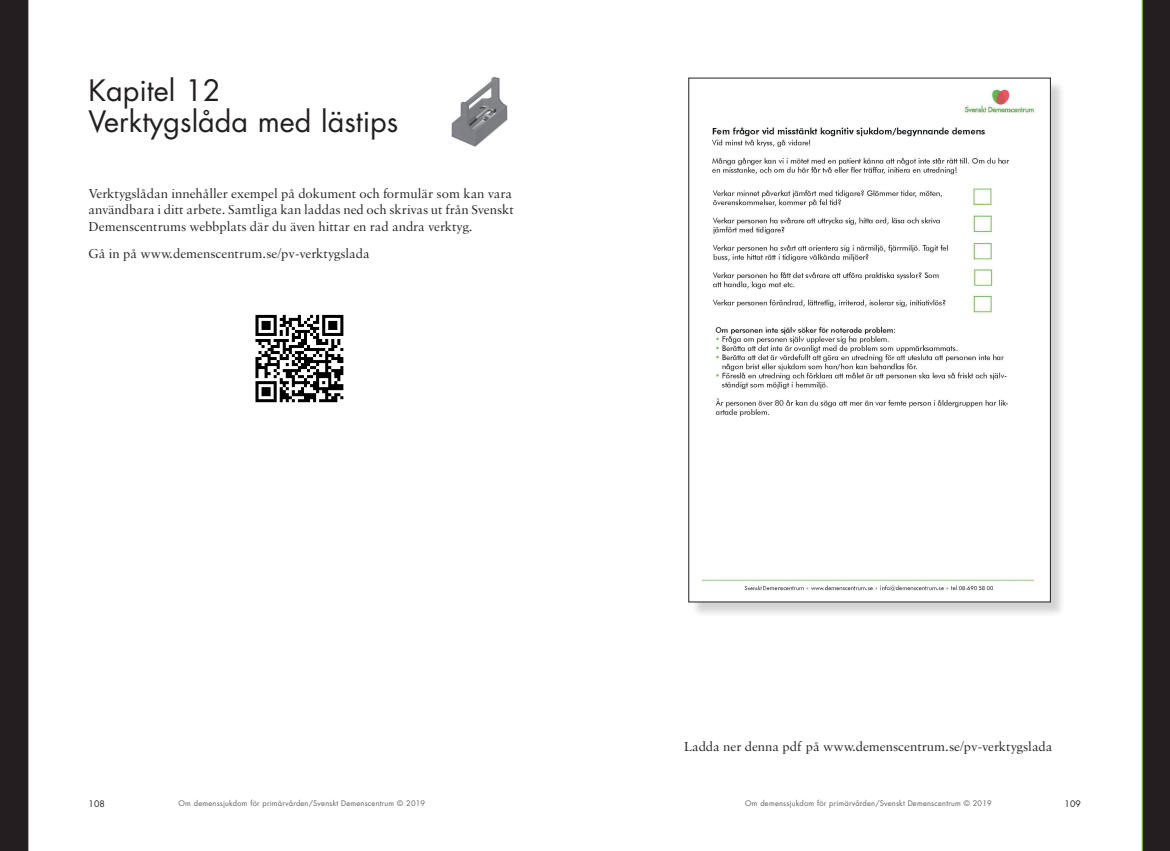
<style>
.page{position:relative;width:1170px;height:851px;background:#fff}
.page>*{position:absolute;margin:0;border:0;box-sizing:border-box;transform-origin:0 0}
.t1{font:28.75px/31.2px "Futura";color:#231f20}
.t2{font:13.75px/16.5px "Sabon";color:#231f20}
.t3{font:8.75px "Futura";letter-spacing:.01em;color:#231f20}
.t4{font:7.5px "Futura";letter-spacing:.025em;color:#636366}
</style>
<div class="page">
<img style="left:255px;top:314px;width:89px;height:89px">
<div style="left:690px;top:80px;width:375px;height:537px;background:#231f20;opacity:.2"></div>
<img style="left:690px;top:80px;width:358px;height:520px">
<div style="left:0;top:0;width:28px;height:850px;background:#231f20"></div>
<svg style="left:1141px;top:0;width:28px;height:850px;background:#2b2b26"></svg>
<img style="left:451px;top:77px;width:56px;height:69px">
<h1 class="t1" style="left:89px;top:74px;width:311px">Kapitel 12<br>Verktygslåda med lästips</h1>
<p class="t2" style="left:89px;top:185px;width:427px">Verktygslådan innehåller exempel på dokument och formulär som kan vara användbara i ditt arbete. Samtliga kan laddas ned och skrivas ut från Svenskt<br>Demenscentrums webbplats där du även hittar en rad andra verktyg.</p>
<p class="t2" style="left:89px;top:245px;width:283px">Gå in på www.demenscentrum.se/pv-verktygslada</p>
<p class="t2" style="left:684px;top:738px;width:370px">Ladda ner denna pdf på www.demenscentrum.se/pv-verktygslada</p>
<p class="t3" style="left:89px;top:798px;width:18px">108</p>
<p class="t4" style="left:178px;top:798px;width:248px">Om demenssjukdom för primärvården/Svenskt Demenscentrum © 2019</p>
<p class="t4" style="left:745px;top:798px;width:248px">Om demenssjukdom för primärvården/Svenskt Demenscentrum © 2019</p>
<p class="t3" style="left:1064px;top:798px;width:18px">109</p>
</div>
